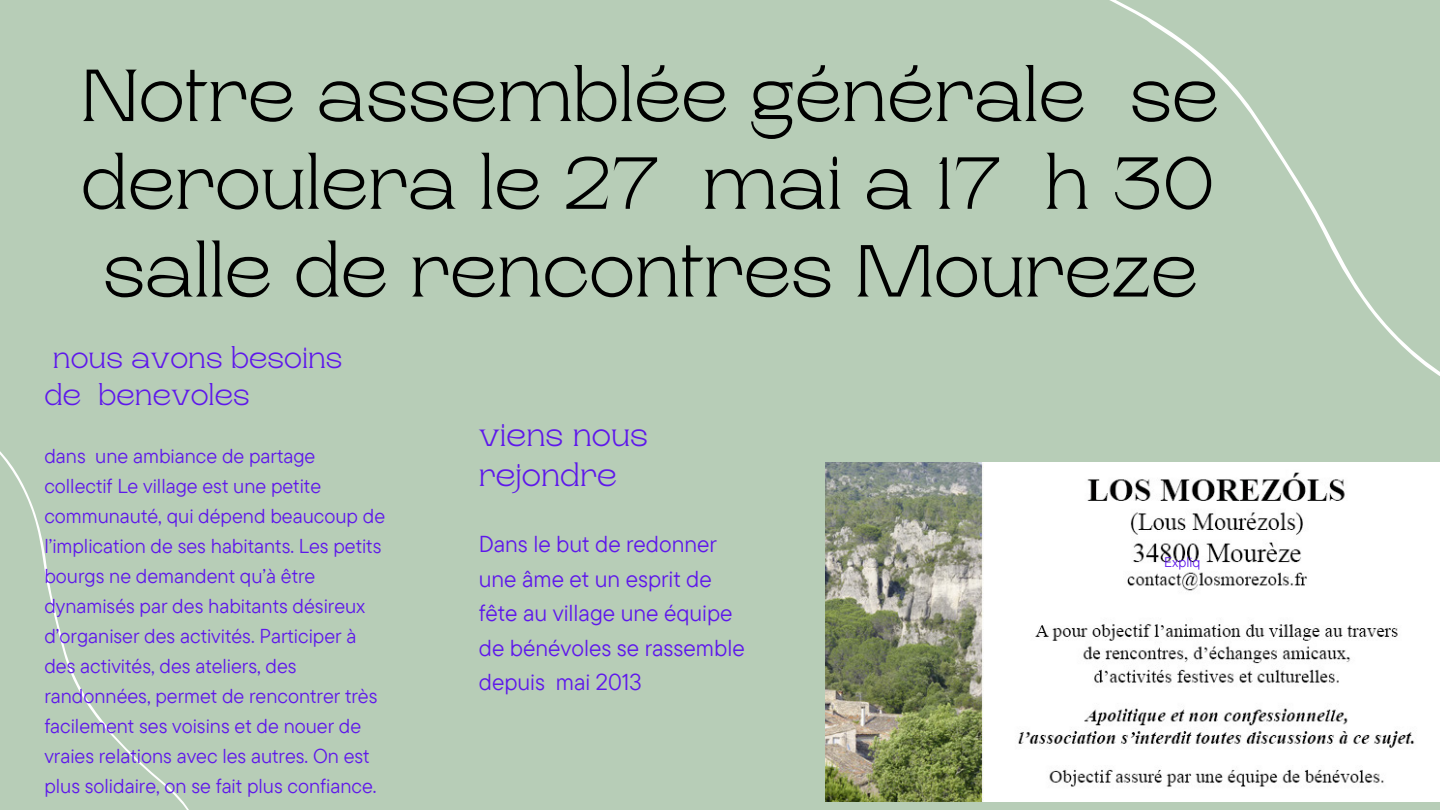
<style>
.page{position:relative;width:1440px;height:810px;background:#b7cdb7}
.page>*{position:absolute;margin:0;border:0;box-sizing:border-box;transform-origin:0 0}
.t1{font:300 73.5px/87.8px "Rasputin";color:#000;text-align:justify}
.t2{font:300 31px/39.8px "Rasputin";color:#5e17eb}
.t3{font:300 28.8px/36.8px "Rasputin";color:#5e17eb}
.t4{font:23px/34.5px "TT Commons Pro";color:#5e17eb}
.t5{font:20.1px/30px "TT Commons Pro";color:#5e17eb}
.t6{font:13.9px "TT Commons Pro";color:#5e17eb}
</style>
<div class="page">
<svg style="left:1109px;top:0;width:331px;height:376px"></svg>
<svg style="left:0;top:451px;width:189px;height:359px"></svg>
<img style="left:826px;top:463px;width:614px;height:338px">
<h1 class="t1" style="left:81px;top:53px;width:1140px">Notre assemblée générale se deroulera le 27 mai a 17 h 30 salle de rencontres Moureze</h1>
<h3 class="t3" style="left:44px;top:340px;width:300px">nous avons besoins de benevoles</h3>
<p class="t5" style="left:44px;top:441px;width:342px">dans une ambiance de partage collectif Le village est une petite communauté, qui dépend beaucoup de l’implication de ses habitants. Les petits bourgs ne demandent qu’à être dynamisés par des habitants désireux d’organiser des activités. Participer à des activités, des ateliers, des randonnées, permet de rencontrer très facilement ses voisins et de nouer de vraies relations avec les autres. On est plus solidaire, on se fait plus confiance.</p>
<h2 class="t2" style="left:479px;top:416px;width:171px">viens nous rejondre</h2>
<p class="t4" style="left:479px;top:526px;width:268px">Dans le but de redonner une âme et un esprit de fête au village une équipe de bénévoles se rassemble depuis mai 2013</p>
<p class="t6" style="left:1164px;top:553px;width:38px">Expliq</p>
</div>
